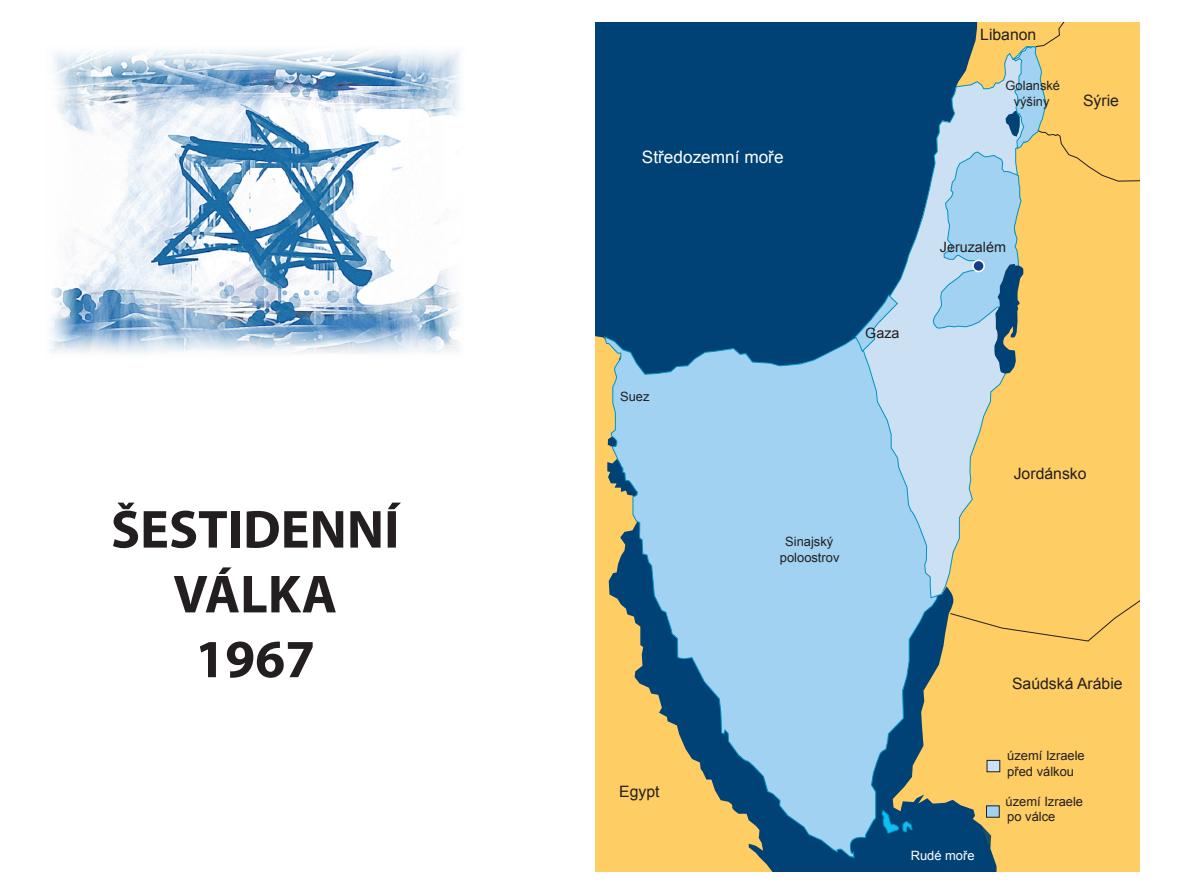
<style>
.page{position:relative;width:1191px;height:893px;background:#fff}
.page>*{position:absolute;margin:0;border:0;box-sizing:border-box;transform-origin:0 0}
.t1{font:700 54px "Myriad Pro";color:#231f20}
.t2{font:17.1px "Arial";color:#fff}
.t3{font:15.6px "Arial";color:#231f20}
.t4{font:14.25px "Arial";color:#231f20}
.t5{font:12.75px/15.6px "Arial";color:#231f20;text-align:center}
.t6{font:12.75px "Arial";color:#fff}
</style>
<div class="page">
<div style="left:595px;top:23px;width:544px;height:849px;background:#004275"></div>
<svg style="left:942px;top:613px;width:197px;height:259px;background:#ecc365"></svg>
<div style="left:595px;top:336px;width:178px;height:536px;background:#fecd64"></div>
<svg style="left:604px;top:336px;width:338px;height:522px"></svg>
<svg style="left:856px;top:171px;width:93px;height:428px"></svg>
<svg style="left:949px;top:23px;width:190px;height:619px;background:#f7cb6b"></svg>
<svg style="left:855px;top:295px;width:42px;height:57px"></svg>
<svg style="left:933px;top:46px;width:113px;height:328px;background:#adc2c0"></svg>
<div style="left:987px;top:760px;width:12px;height:12px;background:#cbe0f3"></div>
<div style="left:986px;top:760px;width:14px;height:12px;border:1px solid #231f20"></div>
<div style="left:986px;top:805px;width:13px;height:11px;background:#a1d2f1"></div>
<div style="left:973px;top:260px;width:11px;height:11px;background:#153c8d;border-radius:50%"></div>
<div style="left:972px;top:260px;width:13px;height:12px;border:2px solid #fff;border-radius:50%"></div>
<img style="left:50px;top:50px;width:410px;height:304px">
<p class="t1" style="left:111px;top:494px;width:290px">ŠESTIDENNÍ</p>
<p class="t1" style="left:173px;top:559px;width:165px">VÁLKA</p>
<p class="t1" style="left:195px;top:624px;width:121px">1967</p>
<p class="t2" style="left:642px;top:145px;width:143px">Středozemní moře</p>
<p class="t5" style="left:620px;top:389px;width:31px">Suez</p>
<p class="t4" style="left:865px;top:324px;width:36px">Gaza</p>
<p class="t5" style="left:780px;top:534px;width:61px">Sinajský poloostrov</p>
<p class="t3" style="left:980px;top:24px;width:58px">Libanon</p>
<p class="t5" style="left:1005px;top:78px;width:56px">Golanské výšiny</p>
<p class="t3" style="left:1083px;top:90px;width:37px">Sýrie</p>
<p class="t4" style="left:940px;top:238px;width:68px">Jeruzalém</p>
<p class="t3" style="left:1013px;top:463px;width:74px">Jordánsko</p>
<p class="t3" style="left:619px;top:782px;width:42px">Egypt</p>
<p class="t6" style="left:910px;top:847px;width:65px">Rudé moře</p>
<p class="t3" style="left:1012px;top:673px;width:112px">Saúdská Arábie</p>
<p class="t5" style="left:1007px;top:748px;width:79px;text-align:left">území Izraele před válkou</p>
<p class="t5" style="left:1005px;top:794px;width:79px;text-align:left">území Izraele po válce</p>
</div>
